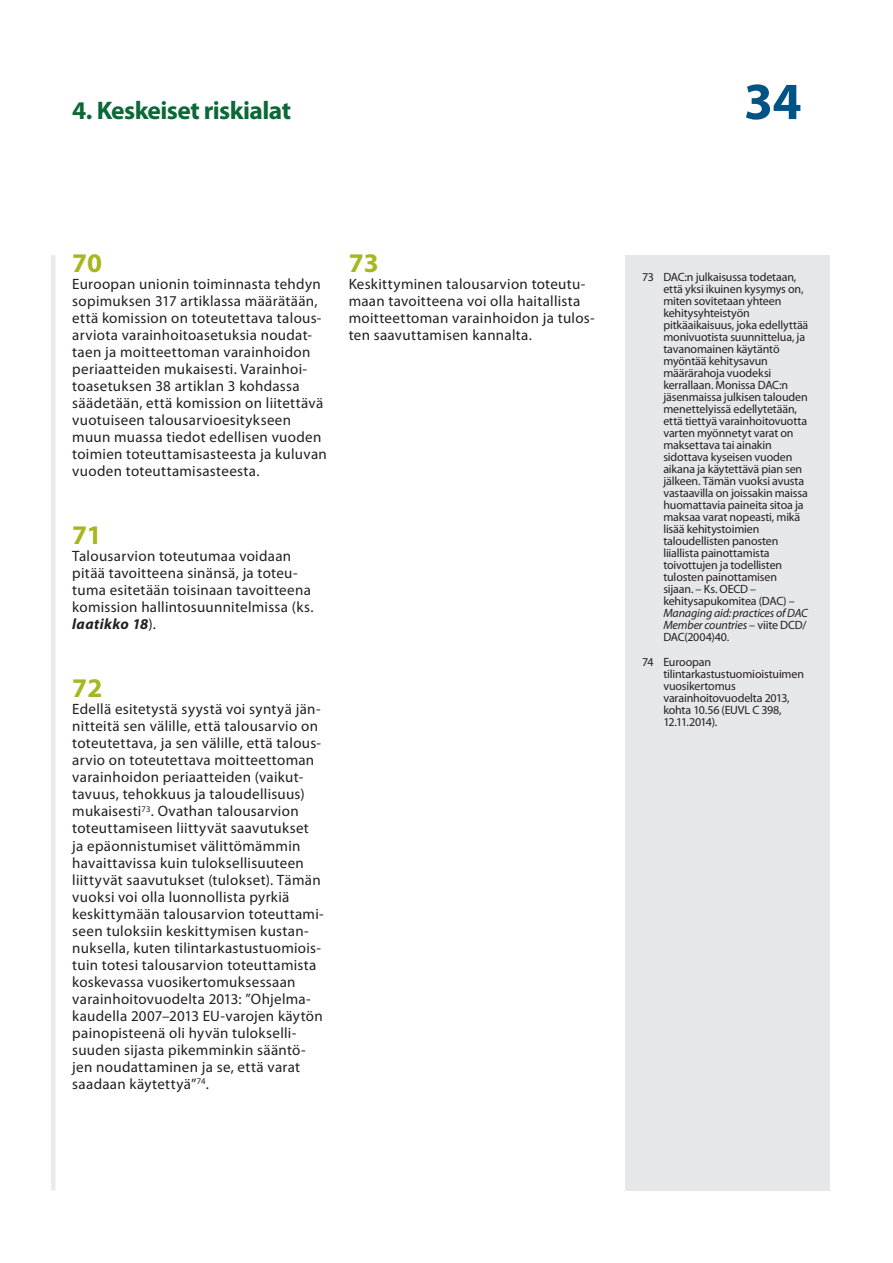
<style>
.page{position:relative;width:893px;height:1263px;background:#fff}
.page>*{position:absolute;margin:0;border:0;box-sizing:border-box;transform-origin:0 0}
.t1{font:700 52.5px "Myriad Pro";color:#015386}
.E_05_-_CHAP__1__TEXT{font:700 27px "Myriad Pro";letter-spacing:-.005em;color:#a7b621}
.t2{font:700 25.5px "Myriad Pro";letter-spacing:-.025em;color:#0b6938}
.E_05_-_CHAP__1__TEXT-2{font:15px/17px "Myriad Pro";letter-spacing:.02em;color:#231f20}
.E_08_-_CHAP__FOOTNOT{font:12px/12px "Myriad Pro";letter-spacing:-.01em;color:#231f20}
.s1{font-weight:700;font-style:italic}
.s2{font-style:italic}
</style>
<div class="page">
<div style="left:51px;top:255px;width:5px;height:936px;background:#ebebeb"></div>
<div style="left:625px;top:255px;width:204px;height:936px;background:#e6e7e9"></div>
<h3 class="t2" style="left:72px;top:94px;width:220px">4. Keskeiset riskialat</h3>
<h1 class="t1" style="left:744px;top:67px;width:59px">34</h1>
<p class="E_05_-_CHAP__1__TEXT" style="left:72px;top:245px;width:31px">70</p>
<p class="E_05_-_CHAP__1__TEXT-2" style="left:72px;top:275px;width:256px">Euroopan unionin toiminnasta tehdyn sopimuksen 317 artiklassa määrätään, että komission on toteutettava talous&shy;arviota varainhoitoasetuksia noudat&shy;taen ja moitteettoman varainhoidon periaatteiden mukaisesti. Varainhoi&shy;toasetuksen 38 artiklan 3 kohdassa säädetään, että komission on liitettävä vuotuiseen talousarvioesitykseen muun muassa tiedot edellisen vuoden toimien toteuttamisasteesta ja kuluvan vuoden toteuttamisasteesta.</p>
<p class="E_05_-_CHAP__1__TEXT" style="left:72px;top:518px;width:31px">71</p>
<p class="E_05_-_CHAP__1__TEXT-2" style="left:72px;top:548px;width:243px">Talousarvion toteutumaa voidaan pitää tavoitteena sinänsä, ja toteu&shy;tuma esitetään toisinaan tavoitteena komission hallintosuunnitelmissa (ks. <span class="s1">laatikko 18</span>).</p>
<p class="E_05_-_CHAP__1__TEXT" style="left:72px;top:671px;width:32px">72</p>
<p class="E_05_-_CHAP__1__TEXT-2" style="left:72px;top:701px;width:253px">Edellä esitetystä syystä voi syntyä jän&shy;nitteitä sen välille, että talousarvio on toteutettava, ja sen välille, että talous&shy;arvio on toteutettava moitteettoman varainhoidon periaatteiden (vaikut&shy;tavuus, tehokkuus ja taloudellisuus) mukaisesti<sup>73</sup>. Ovathan talousarvion toteuttamiseen liittyvät saavutukset<br>ja epäonnistumiset välittömämmin havaittavissa kuin tuloksellisuuteen liittyvät saavutukset (tulokset). Tämän vuoksi voi olla luonnollista pyrkiä keskittymään talousarvion toteuttami&shy;seen tuloksiin keskittymisen kustan&shy;nuksella, kuten tilintarkastustuomiois&shy;tuin totesi talousarvion toteuttamista koskevassa vuosikertomuksessaan varainhoitovuodelta 2013: ”Ohjelma&shy;kaudella 2007–2013 EU-varojen käytön painopisteenä oli hyvän tulokselli&shy;suuden sijasta pikemminkin sääntö&shy;jen noudattaminen ja se, että varat saadaan käytettyä”<sup>74</sup>.</p>
<p class="E_05_-_CHAP__1__TEXT" style="left:349px;top:245px;width:31px">73</p>
<p class="E_05_-_CHAP__1__TEXT-2" style="left:349px;top:275px;width:247px">Keskittyminen talousarvion toteutu&shy;maan tavoitteena voi olla haitallista moitteettoman varainhoidon ja tulos&shy;ten saavuttamisen kannalta.</p>
<p class="E_08_-_CHAP__FOOTNOT" style="left:663px;top:271px;width:147px;text-indent:-21px">73 DAC:n julkaisussa todetaan, että yksi ikuinen kysymys on, miten sovitetaan yhteen kehitysyhteistyön pitkäaikaisuus, joka edellyttää monivuotista suunnittelua, ja tavanomainen käytäntö myöntää kehitysavun määrärahoja vuodeksi kerrallaan. Monissa DAC:n jäsenmaissa julkisen talouden menettelyissä edellytetään, että tiettyä varainhoitovuotta varten myönnetyt varat on maksettava tai ainakin sidottava kyseisen vuoden aikana ja käytettävä pian sen jälkeen. Tämän vuoksi avusta vastaavilla on joissakin maissa huomattavia paineita sitoa ja maksaa varat nopeasti, mikä lisää kehitystoimien taloudellisten panosten liiallista painottamista toivottujen ja todellisten tulosten painottamisen sijaan. – Ks. OECD – kehitysapukomitea (DAC) –<br><span class="s2">Managing aid: practices of DAC<br>Member countries</span> – viite DCD/<br>DAC(2004)40.</p>
<p class="E_08_-_CHAP__FOOTNOT" style="left:663px;top:656px;width:142px;text-indent:-21px">74 Euroopan tilintarkastustuomioistuimen vuosikertomus varainhoitovuodelta 2013, kohta 10.56 (EUVL C 398,<br>12.11.2014).</p>
</div>
